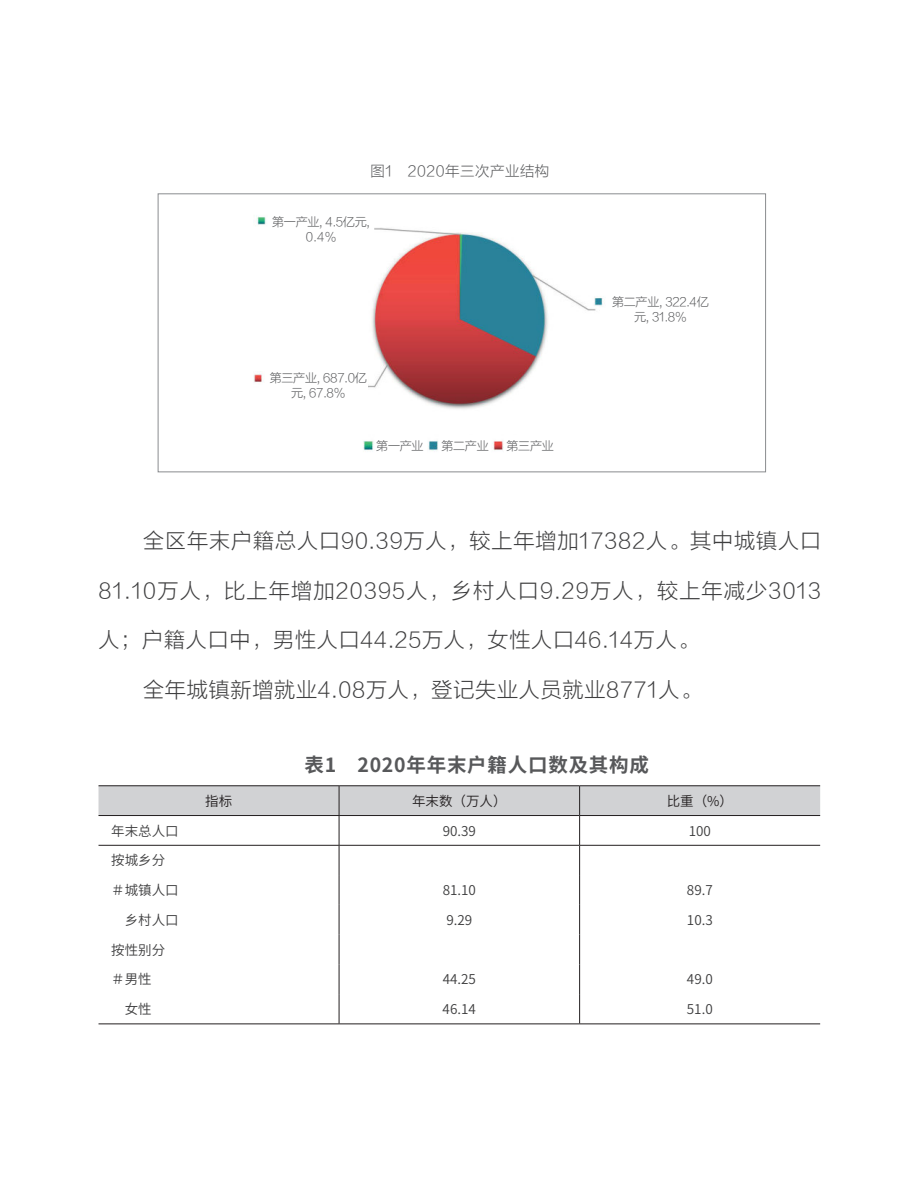
<style>
.page{position:relative;width:918px;height:1188px;background:#fff}
.page>*{position:absolute;margin:0;border:0;box-sizing:border-box;transform-origin:0 0}
.t1{font:21px "FZLTXHK GBK1 0";letter-spacing:.05em;color:#3e3e3f}
.t2{font:700 19.5px "Source Han Sans CN";letter-spacing:.04em;color:#57585a}
.t3{font:14.4px "FZLTXHK GBK1 0";letter-spacing:.04em;color:#57585a}
.t4{font:13.5px "Source Han Sans CN";color:#3e3e3f}
.t5{font:13.5px "Source Han Sans CN";color:#231f20}
.t6{font:12px/15px "FZLTXHK GBK1 0";letter-spacing:-.02em;color:#57585a;text-align:center}
</style>
<div class="page">
<hr style="left:99px;top:785px;width:240px;height:1px;background:#231f20">
<hr style="left:339px;top:785px;width:241px;height:1px;background:#231f20">
<hr style="left:580px;top:785px;width:240px;height:1px;background:#231f20">
<svg style="left:99px;top:786px;width:721px;height:89px"></svg>
<hr style="left:339px;top:875px;width:1px;height:30px;background:#231f20">
<hr style="left:579px;top:875px;width:1px;height:30px;background:#231f20">
<hr style="left:339px;top:905px;width:1px;height:30px;background:#231f20">
<hr style="left:579px;top:905px;width:1px;height:30px;background:#231f20">
<svg style="left:339px;top:935px;width:1px;height:29px"></svg>
<svg style="left:579px;top:935px;width:1px;height:29px"></svg>
<hr style="left:339px;top:964px;width:1px;height:30px;background:#231f20">
<hr style="left:579px;top:964px;width:1px;height:30px;background:#231f20">
<hr style="left:339px;top:994px;width:1px;height:30px;background:#231f20">
<hr style="left:579px;top:994px;width:1px;height:30px;background:#231f20">
<hr style="left:99px;top:1024px;width:240px;height:1px;background:#231f20">
<hr style="left:339px;top:1024px;width:241px;height:1px;background:#231f20">
<hr style="left:580px;top:1024px;width:240px;height:1px;background:#231f20">
<img style="left:253px;top:216px;width:350px;height:235px">
<div style="left:375px;top:436px;width:51px;height:17px;background:#fff"></div>
<div style="left:439px;top:436px;width:52px;height:17px;background:#fff"></div>
<div style="left:505px;top:436px;width:51px;height:17px;background:#fff"></div>
<div style="left:269px;top:211px;width:105px;height:35px;background:#fff"></div>
<div style="left:269px;top:368px;width:98px;height:35px;background:#fff"></div>
<div style="left:158px;top:194px;width:608px;height:278px;border:1px solid #8a8c8f"></div>
<p class="t3" style="left:370px;top:163px;width:180px">图1 2020年三次产业结构</p>
<p class="t6" style="left:272px;top:214px;width:99px">第一产业, 4.5亿元,<br>0.4%</p>
<p class="t6" style="left:270px;top:371px;width:99px">第三产业, 687.0亿元, 67.8%</p>
<p class="t6" style="left:376px;top:438px;width:49px">第一产业</p>
<p class="t6" style="left:441px;top:438px;width:49px">第二产业</p>
<p class="t6" style="left:507px;top:438px;width:49px">第三产业</p>
<p class="t6" style="left:612px;top:294px;width:98px">第二产业, 322.4亿元, 31.8%</p>
<p class="t1" style="left:143px;top:529px;width:679px">全区年末户籍总人口90.39万人，较上年增加17382人。其中城镇人口</p>
<p class="t1" style="left:99px;top:579px;width:724px">81.10万人，比上年增加20395人，乡村人口9.29万人，较上年减少3013</p>
<p class="t1" style="left:99px;top:628px;width:602px">人；户籍人口中，男性人口44.25万人，女性人口46.14万人。</p>
<p class="t1" style="left:143px;top:678px;width:560px">全年城镇新增就业4.08万人，登记失业人员就业8771人。</p>
<p class="t2" style="left:305px;top:754px;width:346px">表1 2020年年末户籍人口数及其构成</p>
<p class="t5" style="left:205px;top:793px;width:28px">指标</p>
<p class="t5" style="left:412px;top:793px;width:96px">年末数（万人）</p>
<p class="t5" style="left:667px;top:793px;width:68px">比重（%）</p>
<p class="t4" style="left:111px;top:823px;width:69px">年末总人口</p>
<p class="t4" style="left:443px;top:823px;width:35px">90.39</p>
<p class="t4" style="left:689px;top:823px;width:24px">100</p>
<p class="t4" style="left:111px;top:853px;width:55px">按城乡分</p>
<p class="t4" style="left:111px;top:883px;width:69px">＃城镇人口</p>
<p class="t4" style="left:443px;top:883px;width:35px">81.10</p>
<p class="t4" style="left:687px;top:883px;width:27px">89.7</p>
<p class="t4" style="left:125px;top:912px;width:55px">乡村人口</p>
<p class="t4" style="left:446px;top:912px;width:27px">9.29</p>
<p class="t4" style="left:687px;top:912px;width:27px">10.3</p>
<p class="t4" style="left:111px;top:942px;width:55px">按性别分</p>
<p class="t4" style="left:111px;top:972px;width:42px">＃男性</p>
<p class="t4" style="left:443px;top:972px;width:35px">44.25</p>
<p class="t4" style="left:687px;top:972px;width:27px">49.0</p>
<p class="t4" style="left:125px;top:1002px;width:28px">女性</p>
<p class="t4" style="left:443px;top:1002px;width:35px">46.14</p>
<p class="t4" style="left:687px;top:1002px;width:27px">51.0</p>
</div>
